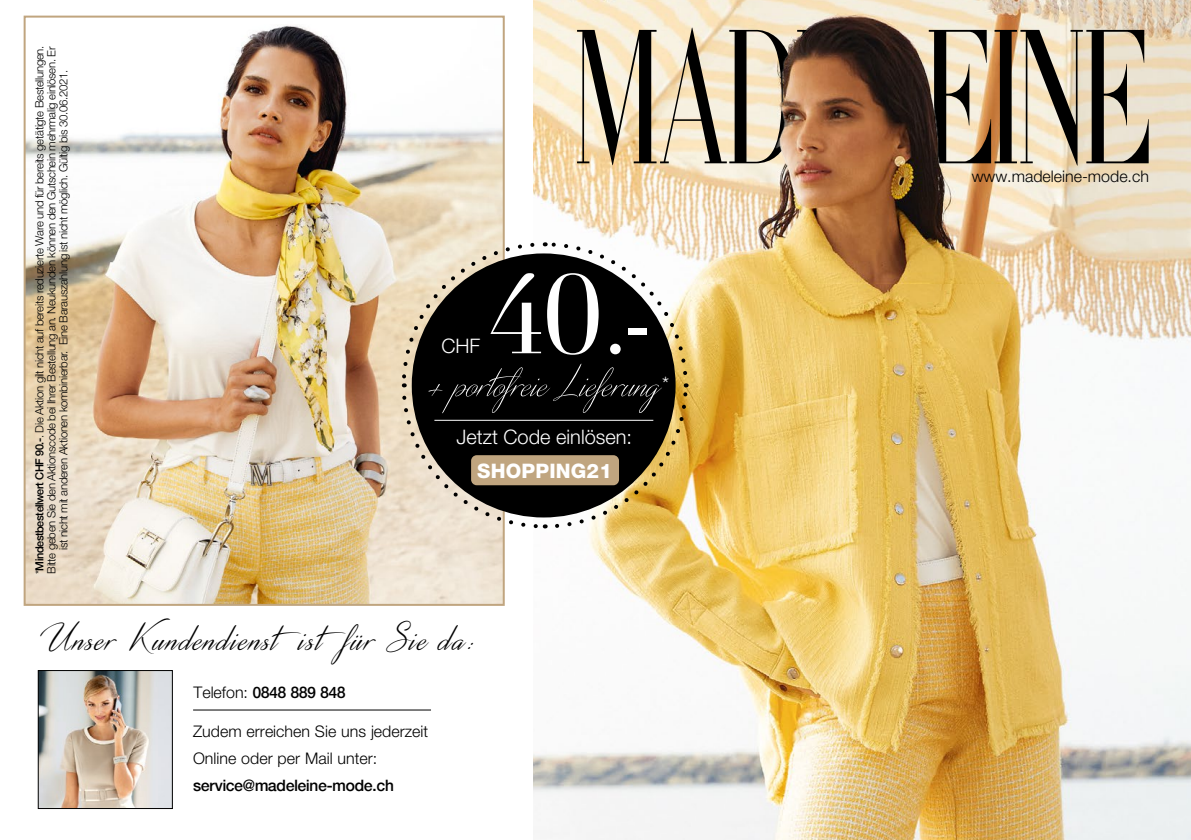
<style>
.page{position:relative;width:1191px;height:840px;background:#fff}
.page>*{position:absolute;margin:0;border:0;box-sizing:border-box;transform-origin:0 0}
.t1{font:110px "Didot LT Std";color:#fff}
.t2{font:50px "Distant Stroke";color:#fff}
.t3{font:500 44px "Distant Stroke";letter-spacing:.05em;color:#000}
.t4{font:300 20px "Helvetica Neue LT Std";color:#fff}
.t5{font:800 20px "Helvetica Neue LT Std";letter-spacing:.01em;color:#fff}
.t6{font:300 16px/26.8px "Helvetica Neue LT Std";color:#000}
.t7{font:500 16px "Helvetica";color:#000}
.t8{font:300 11.4px/12px "Helvetica Neue LT Std";letter-spacing:-.03em;color:#000;text-align:center}
.s1{font-family:"Helvetica";font-weight:500}
.s2{font-size:100px}
.s3{font-family:"Helvetica Neue LT Std";font-weight:300}
</style>
<div class="page">
<img style="left:533px;top:283px;width:658px;height:556px">
<img style="left:27px;top:138px;width:475px;height:464px">
<svg style="left:628px;top:283px;width:61px;height:94px"></svg>
<svg style="left:400px;top:283px;width:59px;height:104px;background:#e1cfb1"></svg>
<svg style="left:400px;top:393px;width:146px;height:137px;background:#e3d8c7"></svg>
<img style="left:552px;top:383px;width:137px;height:147px">
<div style="left:412px;top:253px;width:263px;height:264px;background:#000;border-radius:50%"></div>
<hr style="left:434px;top:419px;width:219px;height:1px;background:#fff">
<div style="left:471px;top:455px;width:148px;height:30px;background:#c0a57f;border-radius:6px"></div>
<hr style="left:193px;top:709px;width:238px;height:1px;background:#000">
<img style="left:40px;top:672px;width:131px;height:134px">
<div style="left:38px;top:670px;width:135px;height:138px;border:1px solid #000"></div>
<img style="left:115px;top:0;width:1076px;height:283px">
<p class="t8" style="left:33px;top:574px;width:529px;rotate:-90deg">*<span class="s1">Mindestbestellwert CHF 90.-</span>. Die Aktion gilt nicht auf bereits reduzierte Ware und für bereits getätigte Bestellungen.<br>Bitte geben Sie den Aktionscode bei Ihrer Bestellung an. Neukunden können den Gutschein mehrmalig einlösen. Er ist nicht mit anderen Aktionen kombinierbar. Eine Barauszahlung ist nicht möglich. Gültig bis 30.06.2021.</p>
<h1 class="t1" style="left:487px;top:249px;width:171px">40<span class="s2">.-</span></h1>
<h2 class="t2" style="left:427px;top:357px;width:234px">+ portofreie Lieferung</h2>
<h3 class="t4" style="left:441px;top:334px;width:40px">CHF</h3>
<h3 class="t4" style="left:662px;top:371px;width:9px">*</h3>
<h3 class="t4" style="left:456px;top:424px;width:177px">Jetzt Code einlösen:</h3>
<h3 class="t5" style="left:477px;top:458px;width:136px">SHOPPING21</h3>
<h3 class="t3" style="left:48px;top:615px;width:426px">Unser Kundendienstistfür Sie da:</h3>
<h3 class="t7" style="left:193px;top:682px;width:153px"><span class="s3">Telefon:</span> 0848 889 848</h3>
<h3 class="t6" style="left:193px;top:717px;width:237px">Zudem erreichen Sie uns jederzeit<br>Online oder per Mail unter:</h3>
<h3 class="t7" style="left:193px;top:775px;width:202px">service@madeleine-mode.ch</h3>
<h3 class="t6" style="left:971px;top:162px;width:179px">www.madeleine-mode.ch</h3>
</div>
